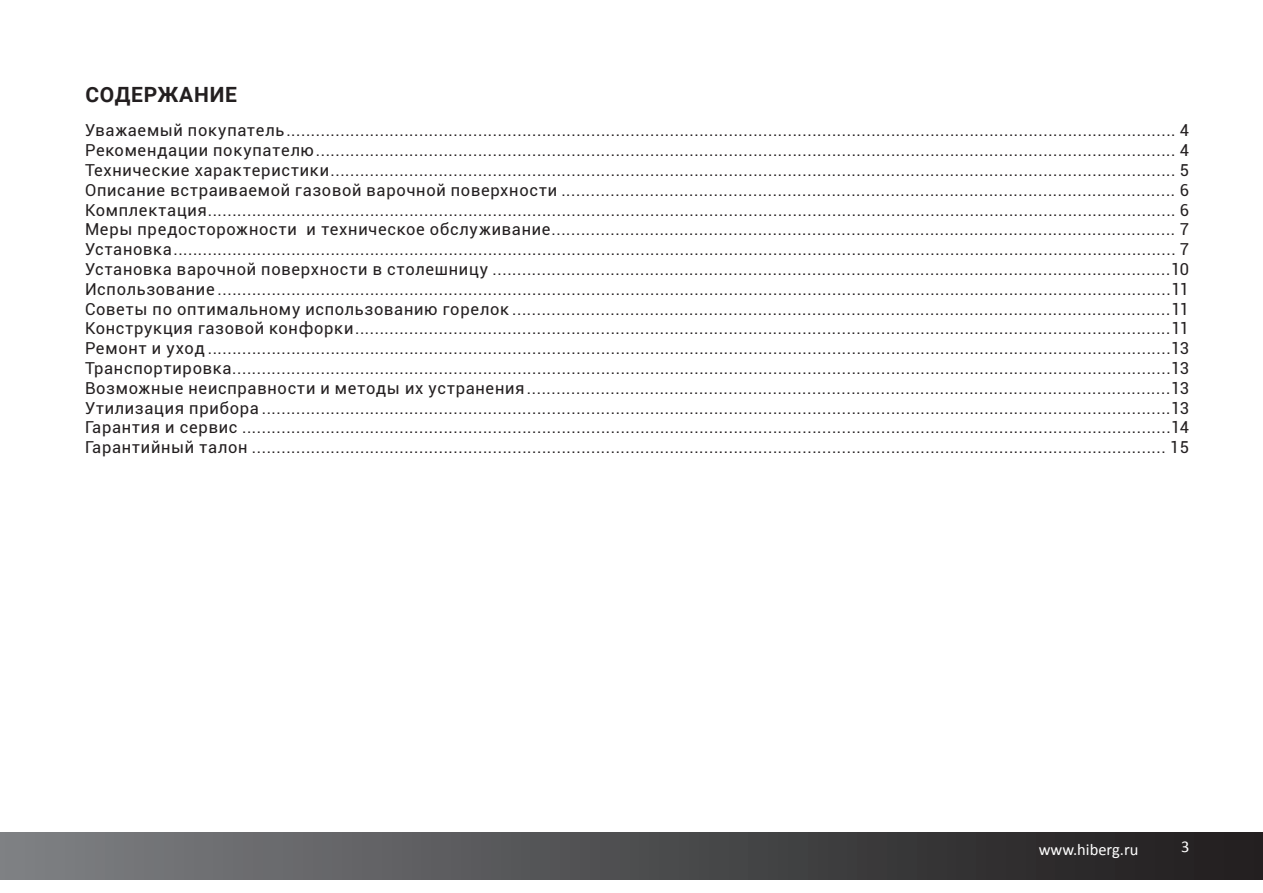
<style>
.page{position:relative;width:1263px;height:893px;background:#fff}
.page>*{position:absolute;margin:0;border:0;box-sizing:border-box;transform-origin:0 0}
.t1{font:700 21px "Roboto";letter-spacing:.035em;color:#231f20}
.t2{font:16.5px/19.8px "Roboto";letter-spacing:.04em;color:#231f20;text-align:justify}
.t3{font:16.5px "Calibri";color:#fff}
</style>
<div class="page">
<div style="left:0;top:833px;width:1263px;height:47px;background:linear-gradient(to right,#7e8184,#1e1b1c)"></div>
<p class="t1" style="left:85px;top:79px;width:153px">СОДЕРЖАНИЕ</p>
<p class="t2" style="left:85px;top:120px;width:1106px">Уважаемый покупатель..................................................................................................................................................................................... 4<br>Рекомендации покупателю............................................................................................................................................................................... 4<br>Технические характеристики............................................................................................................................................................................ 5<br>Описание встраиваемой газовой варочной поверхности ............................................................................................................................. 6<br>Комплектация..................................................................................................................................................................................................... 6<br>Меры предосторожности и техническое обслуживание............................................................................................................................... 7<br>Установка............................................................................................................................................................................................................ 7<br>Установка варочной поверхности в столешницу ..........................................................................................................................................10<br>Использование ..................................................................................................................................................................................................11<br>Советы по оптимальному использованию горелок ......................................................................................................................................11<br>Конструкция газовой конфорки......................................................................................................................................................................11<br>Ремонт и уход ....................................................................................................................................................................................................13<br>Транспортировка...............................................................................................................................................................................................13<br>Возможные неисправности и методы их устранения ...................................................................................................................................13<br>Утилизация прибора .........................................................................................................................................................................................13<br>Гарантия и сервис .............................................................................................................................................................................................14<br>Гарантийный талон .......................................................................................................................................................................................... 15</p>
<p class="t3" style="left:1039px;top:839px;width:101px">www.hiberg.ru</p>
<p class="t3" style="left:1181px;top:836px;width:10px">3</p>
</div>
